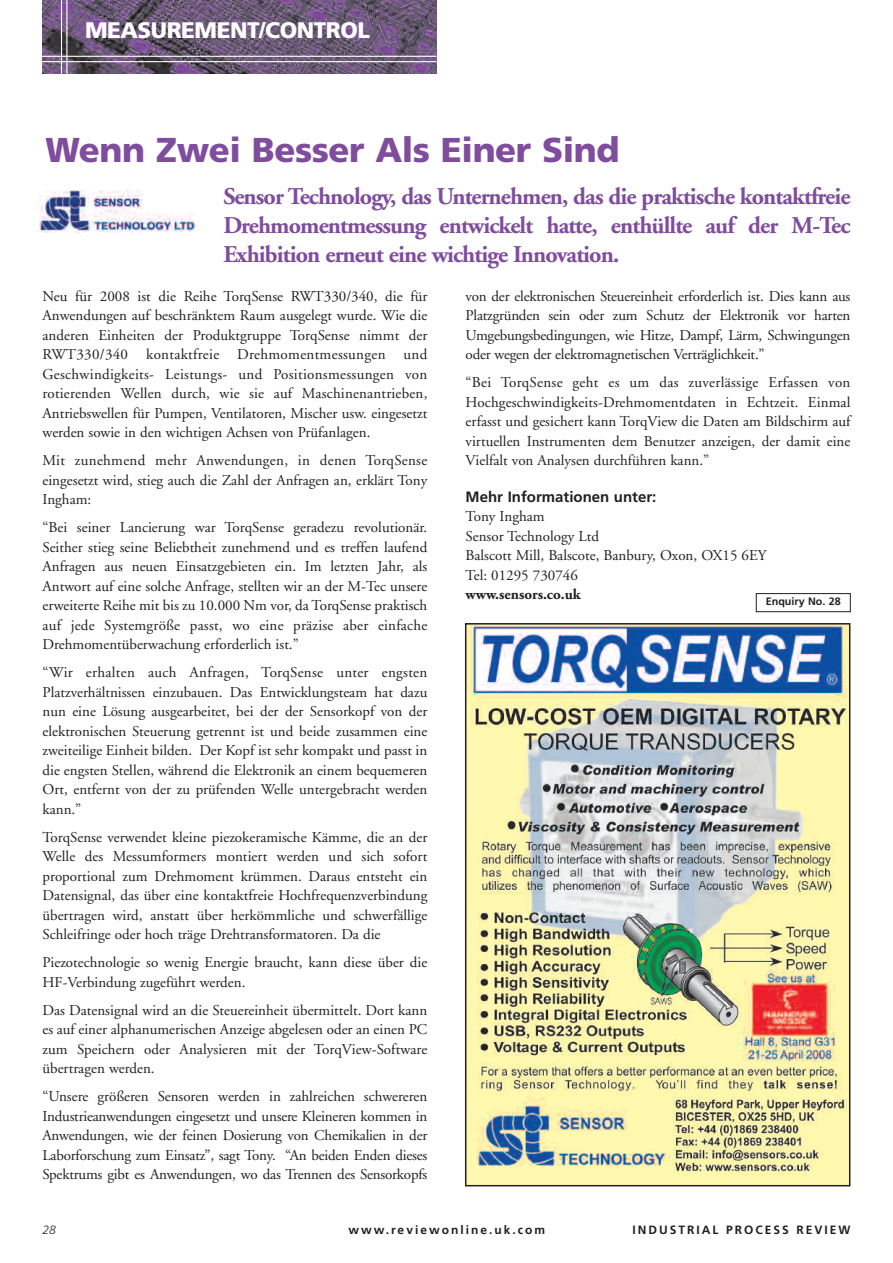
<style>
.page{position:relative;width:893px;height:1263px;background:#fff}
.page>*{position:absolute;margin:0;border:0;box-sizing:border-box;transform-origin:0 0}
.t1{font:900 34.5px "Frutiger";letter-spacing:-.01em;color:#7f4c9e}
.t2{font:700 24px/28.8px "Adobe Garamond";letter-spacing:-.035em;color:#7f4c9e;text-align:justify}
.t3{font:900 22.5px "Frutiger";letter-spacing:-.02em;color:#fff}
.t4{font:15px/19.5px "Adobe Garamond";color:#231f20;text-align:justify}
.t5{font:700 15px "Frutiger";color:#231f20}
.t6{font:700 15px "Adobe Garamond";color:#231f20}
.t7{font:700 12px "Frutiger";letter-spacing:.165em;color:#231f20}
.t8{font:italic 300 12px "Frutiger";color:#231f20}
.t9{font:700 10.65px "Frutiger";color:#231f20}
</style>
<div class="page">
<img style="left:43px;top:0;width:393px;height:73px">
<hr style="left:39px;top:56px;width:397px;height:1px;background:#fff">
<hr style="left:39px;top:61px;width:397px;height:1px;background:#fff">
<hr style="left:61px;top:0;width:1px;height:74px;background:#fff">
<hr style="left:66px;top:0;width:1px;height:74px;background:#fff">
<img style="left:39px;top:190px;width:155px;height:42px">
<img style="left:468px;top:626px;width:379px;height:557px">
<div style="left:465px;top:623px;width:385px;height:563px;border:2px solid #231f20"></div>
<div style="left:756px;top:593px;width:94px;height:19px;border:1px solid #231f20"></div>
<h3 class="t3" style="left:85px;top:21px;width:287px">MEASUREMENT/CONTROL</h3>
<h1 class="t1" style="left:46px;top:136px;width:575px">Wenn Zwei Besser Als Einer Sind</h1>
<h2 class="t2" style="left:223px;top:184px;width:629px">Sensor Technology, das Unternehmen, das die praktische kontaktfreie Drehmomentmessung entwickelt hatte, enthüllte auf der M-Tec Exhibition erneut eine wichtige Innovation.</h2>
<p class="t4" style="left:43px;top:288px;width:386px">Neu für 2008 ist die Reihe TorqSense RWT330/340, die für Anwendungen auf beschränktem Raum ausgelegt wurde. Wie die anderen Einheiten der Produktgruppe TorqSense nimmt der RWT330/340 kontaktfreie Drehmomentmessungen und Geschwindigkeits- Leistungs- und Positionsmessungen von rotierenden Wellen durch, wie sie auf Maschinenantrieben, Antriebswellen für Pumpen, Ventilatoren, Mischer usw. eingesetzt werden sowie in den wichtigen Achsen von Prüfanlagen.</p>
<p class="t4" style="left:43px;top:452px;width:386px">Mit zunehmend mehr Anwendungen, in denen TorqSense eingesetzt wird, stieg auch die Zahl der Anfragen an, erklärt Tony Ingham:</p>
<p class="t4" style="left:43px;top:519px;width:386px">“Bei seiner Lancierung war TorqSense geradezu revolutionär.<br>Seither stieg seine Beliebtheit zunehmend und es treffen laufend Anfragen aus neuen Einsatzgebieten ein. Im letzten Jahr, als Antwort auf eine solche Anfrage, stellten wir an der M-Tec unsere erweiterte Reihe mit bis zu 10.000 Nm vor, da TorqSense praktisch auf jede Systemgröße passt, wo eine präzise aber einfache Drehmomentüberwachung erforderlich ist.”</p>
<p class="t4" style="left:43px;top:664px;width:386px">“Wir erhalten auch Anfragen, TorqSense unter engsten Platzverhältnissen einzubauen. Das Entwicklungsteam hat dazu nun eine Lösung ausgearbeitet, bei der der Sensorkopf von der elektronischen Steuerung getrennt ist und beide zusammen eine zweiteilige Einheit bilden. Der Kopf ist sehr kompakt und passt in die engsten Stellen, während die Elektronik an einem bequemeren Ort, entfernt von der zu prüfenden Welle untergebracht werden kann.”</p>
<p class="t4" style="left:43px;top:829px;width:386px">TorqSense verwendet kleine piezokeramische Kämme, die an der Welle des Messumformers montiert werden und sich sofort proportional zum Drehmoment krümmen. Daraus entsteht ein Datensignal, das über eine kontaktfreie Hochfrequenzverbindung übertragen wird, anstatt über herkömmliche und schwerfällige Schleifringe oder hoch träge Drehtransformatoren. Da die</p>
<p class="t4" style="left:43px;top:954px;width:386px">Piezotechnologie so wenig Energie braucht, kann diese über die<br>HF-Verbindung zugeführt werden.</p>
<p class="t4" style="left:43px;top:1002px;width:386px">Das Datensignal wird an die Steuereinheit übermittelt. Dort kann es auf einer alphanumerischen Anzeige abgelesen oder an einen PC zum Speichern oder Analysieren mit der TorqView-Software übertragen werden.</p>
<p class="t4" style="left:43px;top:1088px;width:386px">“Unsere größeren Sensoren werden in zahlreichen schwereren Industrieanwendungen eingesetzt und unsere Kleineren kommen in Anwendungen, wie der feinen Dosierung von Chemikalien in der Laborforschung zum Einsatz”, sagt Tony. “An beiden Enden dieses Spektrums gibt es Anwendungen, wo das Trennen des Sensorkopfs</p>
<p class="t4" style="left:466px;top:288px;width:386px">von der elektronischen Steuereinheit erforderlich ist. Dies kann aus Platzgründen sein oder zum Schutz der Elektronik vor harten Umgebungsbedingungen, wie Hitze, Dampf, Lärm, Schwingungen oder wegen der elektromagnetischen Verträglichkeit.”</p>
<p class="t4" style="left:466px;top:374px;width:386px">“Bei TorqSense geht es um das zuverlässige Erfassen von Hochgeschwindigkeits-Drehmomentdaten in Echtzeit. Einmal erfasst und gesichert kann TorqView die Daten am Bildschirm auf virtuellen Instrumenten dem Benutzer anzeigen, der damit eine Vielfalt von Analysen durchführen kann.”</p>
<p class="t5" style="left:466px;top:491px;width:192px">Mehr Informationen unter:</p>
<p class="t4" style="left:466px;top:508px;width:302px;text-align:left">Tony Ingham<br>Sensor Technology Ltd<br>Balscott Mill, Balscote, Banbury, Oxon, OX15 6EY<br>Tel: 01295 730746</p>
<p class="t6" style="left:466px;top:589px;width:117px">www.sensors.co.uk</p>
<p class="t9" style="left:766px;top:597px;width:76px">Enquiry No. 28</p>
<p class="t8" style="left:43px;top:1225px;width:15px">28</p>
<p class="t7" style="left:348px;top:1225px;width:198px">www.reviewonline.uk.com</p>
<p class="t7" style="left:632px;top:1225px;width:220px">INDUSTRIAL PROCESS REVIEW</p>
</div>
